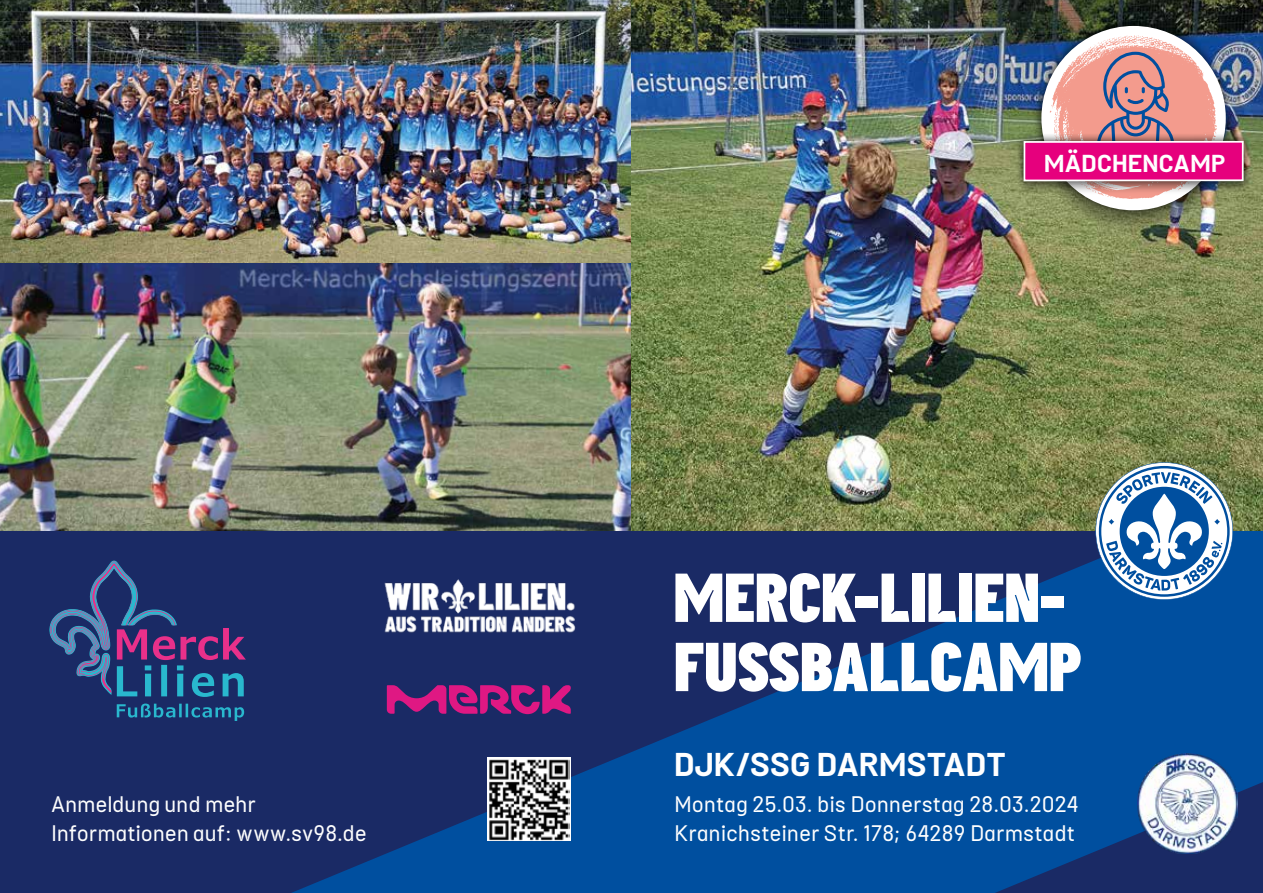
<style>
.page{position:relative;width:1263px;height:893px;background:#fff}
.page>*{position:absolute;margin:0;border:0;box-sizing:border-box;transform-origin:0 0}
.t1{font:69px/69.2px "Lilien Display";color:#fff}
.t2{font:700 33px "Lilien";letter-spacing:-.005em;color:#fff}
.t3{font:700 24.6px "Lilien";letter-spacing:.01em;color:#fff}
.t4{font:22.5px/28.5px "Lilien";color:#fff}
</style>
<div class="page">
<img style="left:0;top:0;width:1263px;height:531px">
<div style="left:0;top:531px;width:1263px;height:362px;background:#004f9f"></div>
<div style="left:0;top:531px;width:49px;height:362px;background:#1a2a65"></div>
<svg style="left:49px;top:531px;width:1046px;height:362px;fill:#1a2a65"></svg>
<svg style="left:982px;top:780px;width:281px;height:113px"></svg>
<svg style="left:1095px;top:462px;width:138px;height:138px"></svg>
<img style="left:380px;top:574px;width:197px;height:62px">
<svg style="left:117px;top:704px;width:127px;height:17px"></svg>
<svg style="left:49px;top:561px;width:197px;height:136px"></svg>
<svg style="left:387px;top:685px;width:184px;height:29px"></svg>
<div style="left:487px;top:757px;width:84px;height:84px;background:#fff"></div>
<img style="left:489px;top:759px;width:81px;height:81px">
<img style="left:1138px;top:753px;width:100px;height:100px">
<div style="left:1033px;top:32px;width:200px;height:200px;background:#000;opacity:.25"></div>
<div style="left:1032px;top:17px;width:202px;height:202px;background:#000;opacity:.75"></div>
<div style="left:1041px;top:26px;width:185px;height:184px;background:#fff;border-radius:50%"></div>
<svg style="left:1050px;top:35px;width:167px;height:164px"></svg>
<div style="left:1017px;top:141px;width:233px;height:54px;background:#000;opacity:.25"></div>
<div style="left:1015px;top:132px;width:237px;height:58px;background:#000;opacity:.75"></div>
<div style="left:1024px;top:142px;width:219px;height:38px;background:#e6007d"></div>
<div style="left:1023px;top:141px;width:220px;height:40px;border:2px solid #fff"></div>
<p class="t4" style="left:51px;top:788px;width:317px">Anmeldung und mehr<br>Informationen auf: www.sv98.de</p>
<p class="t3" style="left:1044px;top:145px;width:183px">MÄDCHENCAMP</p>
<h1 class="t1" style="left:674px;top:559px;width:409px">MERCK-LILIEN-<br>FUßBALLCAMP</h1>
<h2 class="t2" style="left:674px;top:740px;width:333px">DJK/SSG DARMSTADT</h2>
<p class="t4" style="left:674px;top:788px;width:407px">Montag 25.03. bis Donnerstag 28.03.2024<br>Kranichsteiner Str. 178; 64289 Darmstadt</p>
</div>
